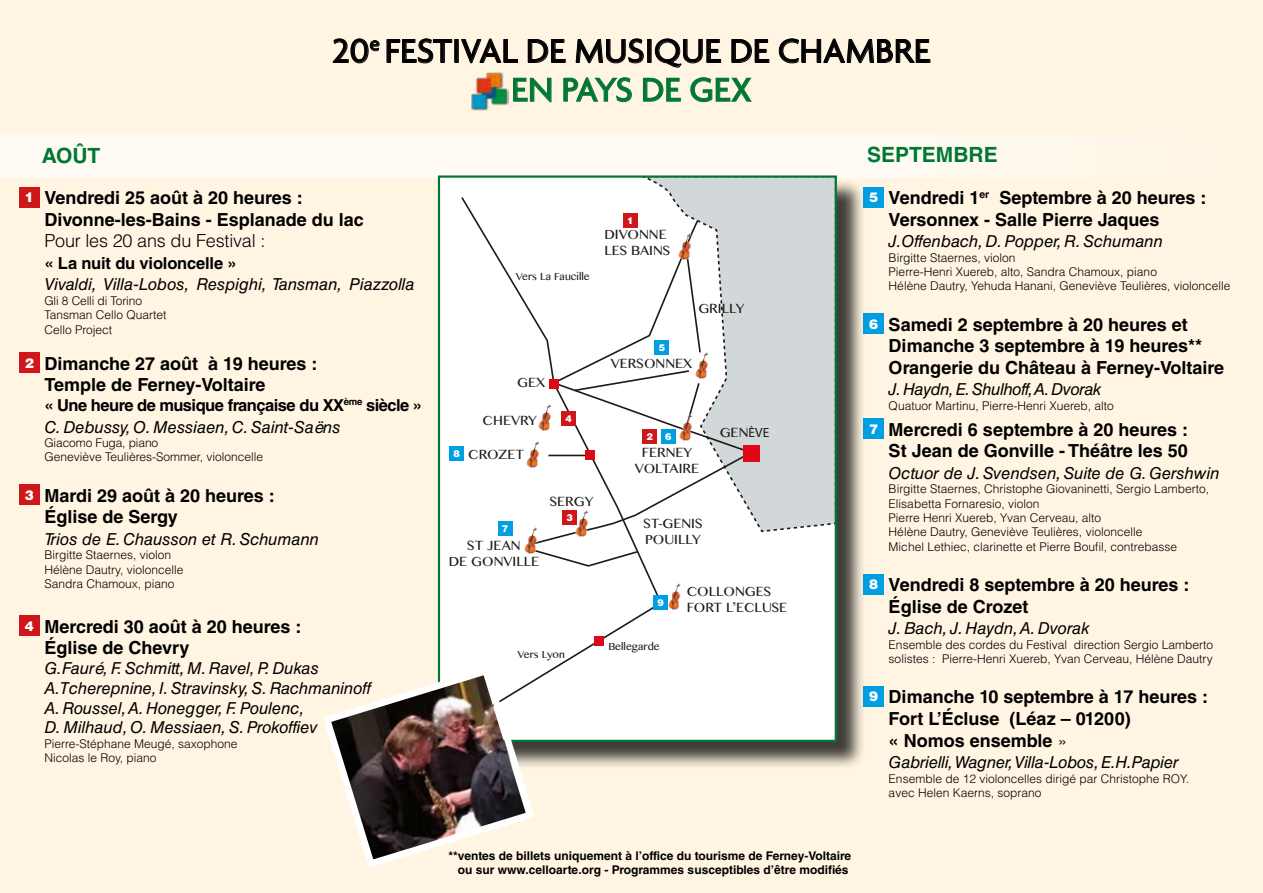
<style>
.page{position:relative;width:1263px;height:893px;background:#fff5e2}
.page>*{position:absolute;margin:0;border:0;box-sizing:border-box;transform-origin:0 0}
.t1{font:500 36px/38.7px "Agenda";color:#000;text-align:center}
.t2{font:700 21px "Helvetica LT Std";color:#007732}
.t3{font:700 18px/21.6px "Helvetica LT Std";color:#000}
.t4{font:300 18px "Helvetica LT Std";letter-spacing:-.01em;color:#000}
.t5{font:italic 16.5px/19.8px "Helvetica LT Std";color:#000}
.t6{font:700 16.5px/21.6px "Helvetica LT Std";letter-spacing:-.03em;color:#000}
.t7{font:italic 16.5px "Helvetica LT Std";letter-spacing:-.02em;color:#000}
.t8{font:700 16.5px "Helvetica LT Std";letter-spacing:-.01em;color:#000}
.t9{font:13.35px/16px "Tamil MN";color:#1d1c19}
.t10{font:300 12px/14.4px "Helvetica LT Std";color:#000}
.t11{font:700 12px/14.4px "Helvetica LT Std";color:#000;text-align:center}
.t12{font:10.2px "Tamil MN";color:#1d1c19}
.t13{font:900 9.45px "Helvetica LT Std";color:#fff}
.s1{color:#007732}
.s2{font-weight:900;font-size:13.5px;color:#fff}
.s3{font-weight:400;font-style:italic}
.s4{font-family:"Myriad Pro"}
.s5{font-weight:300}
</style>
<div class="page">
<svg style="left:332px;top:38px;width:48px;height:26px"></svg>
<svg style="left:386px;top:38px;width:67px;height:26px"></svg>
<div style="left:454px;top:39px;width:5px;height:24px;border:1px solid #000"></div>
<svg style="left:461px;top:38px;width:57px;height:26px"></svg>
<svg style="left:527px;top:39px;width:39px;height:24px"></svg>
<svg style="left:575px;top:38px;width:69px;height:26px"></svg>
<div style="left:647px;top:39px;width:4px;height:24px;border:1px solid #000"></div>
<svg style="left:654px;top:38px;width:67px;height:30px"></svg>
<svg style="left:731px;top:39px;width:39px;height:24px"></svg>
<svg style="left:778px;top:38px;width:153px;height:26px"></svg>
<svg style="left:513px;top:77px;width:39px;height:26px"></svg>
<svg style="left:563px;top:77px;width:69px;height:26px"></svg>
<svg style="left:642px;top:77px;width:39px;height:25px"></svg>
<svg style="left:690px;top:77px;width:62px;height:26px"></svg>
<img style="left:471px;top:72px;width:37px;height:39px">
<div style="left:0;top:135px;width:1263px;height:42px;background:linear-gradient(to right,#fffcf8,#fff8eb)"></div>
<div style="left:19px;top:187px;width:20px;height:20px;background:#cd171a"></div>
<div style="left:19px;top:353px;width:20px;height:20px;background:#cd171a"></div>
<div style="left:19px;top:485px;width:20px;height:20px;background:#cd171a"></div>
<div style="left:19px;top:616px;width:20px;height:20px;background:#cd171a"></div>
<div style="left:864px;top:187px;width:20px;height:20px;background:#009fe3"></div>
<div style="left:864px;top:314px;width:20px;height:20px;background:#009fe3"></div>
<div style="left:864px;top:419px;width:20px;height:20px;background:#009fe3"></div>
<div style="left:864px;top:574px;width:20px;height:20px;background:#009fe3"></div>
<div style="left:864px;top:686px;width:20px;height:21px;background:#009fe3"></div>
<div style="left:441px;top:179px;width:424px;height:591px;background:#000;opacity:.75"></div>
<div style="left:439px;top:177px;width:397px;height:564px;background:#fff"></div>
<svg style="left:461px;top:197px;width:202px;height:482px"></svg>
<svg style="left:573px;top:178px;width:261px;height:354px;background:#d6dbdc"></svg>
<svg style="left:530px;top:218px;width:225px;height:350px"></svg>
<div style="left:549px;top:380px;width:10px;height:9px;background:#e10616"></div>
<div style="left:586px;top:451px;width:9px;height:9px;background:#e10616"></div>
<div style="left:595px;top:637px;width:9px;height:9px;background:#e10616"></div>
<div style="left:744px;top:445px;width:16px;height:16px;background:#e10616"></div>
<img style="left:678px;top:234px;width:17px;height:30px">
<img style="left:694px;top:353px;width:17px;height:30px">
<img style="left:538px;top:405px;width:16px;height:30px">
<img style="left:667px;top:584px;width:14px;height:26px">
<img style="left:678px;top:415px;width:17px;height:30px">
<img style="left:525px;top:441px;width:17px;height:30px">
<img style="left:575px;top:510px;width:17px;height:30px">
<img style="left:523px;top:528px;width:17px;height:30px">
<div style="left:438px;top:175px;width:399px;height:567px;border:2px solid #007732"></div>
<div style="left:623px;top:213px;width:14px;height:14px;background:#cd171a"></div>
<div style="left:655px;top:340px;width:14px;height:14px;background:#009fe3"></div>
<div style="left:642px;top:430px;width:15px;height:14px;background:#cd171a"></div>
<div style="left:563px;top:510px;width:14px;height:14px;background:#cd171a"></div>
<div style="left:562px;top:411px;width:14px;height:14px;background:#cd171a"></div>
<div style="left:661px;top:429px;width:14px;height:15px;background:#009fe3"></div>
<div style="left:498px;top:522px;width:14px;height:14px;background:#009fe3"></div>
<div style="left:449px;top:446px;width:15px;height:15px;background:#009fe3"></div>
<div style="left:653px;top:596px;width:15px;height:14px;background:#009fe3"></div>
<img style="left:323px;top:663px;width:216px;height:205px">
<h1 class="t1" style="left:332px;top:31px;width:600px">20<sup>e</sup> FESTIVAL DE MUSIQUE DE CHAMBRE<br><span class="s1">EN PAYS DE GEX</span></h1>
<h2 class="t2" style="left:42px;top:143px;width:60px">AOÛT</h2>
<h3 class="t3" style="left:44px;top:187px;width:321px;text-indent:-20px"><span class="s2">1</span> Vendredi 25 août à 20 heures :<br>Divonne-les-Bains - Esplanade du lac</h3>
<h3 class="t4" style="left:44px;top:230px;width:223px">Pour les 20 ans du Festival :</h3>
<h3 class="t8" style="left:44px;top:253px;width:194px">« La nuit du violoncelle »</h3>
<h3 class="t5" style="left:44px;top:275px;width:372px">Vivaldi, Villa-Lobos, Respighi, Tansman, Piazzolla</h3>
<p class="t10" style="left:44px;top:293px;width:124px">Gli 8 Celli di Torino<br>Tansman Cello Quartet<br>Cello Project</p>
<h3 class="t3" style="left:44px;top:352px;width:274px;text-indent:-20px"><span class="s2">2</span> Dimanche 27 août à 19 heures :<br>Temple de Ferney-Voltaire</h3>
<h3 class="t6" style="left:44px;top:394px;width:379px">« Une heure de musique française du XX<sup>ème</sup> siècle »<br><span class="s3">C. Debussy, O. Messiaen, C. Saint-Saëns</span></h3>
<p class="t10" style="left:44px;top:435px;width:220px">Giacomo Fuga, piano<br>Geneviève Teulières-Sommer, violoncelle</p>
<h3 class="t3" style="left:44px;top:484px;width:232px;text-indent:-20px"><span class="s2">3</span> Mardi 29 août à 20 heures :<br>Église de Sergy</h3>
<h3 class="t5" style="left:44px;top:529px;width:276px">Trios de E. Chausson et R. Schumann</h3>
<p class="t10" style="left:44px;top:548px;width:141px">Birgitte Staernes, violon<br>Hélène Dautry, violoncelle<br>Sandra Chamoux, piano</p>
<h3 class="t3" style="left:44px;top:615px;width:259px;text-indent:-20px"><span class="s2">4</span> Mercredi 30 août à 20 heures :<br>Église de Chevry</h3>
<h3 class="t5" style="left:44px;top:658px;width:328px">G.Fauré, F. Schmitt, M. Ravel, P. Dukas A.Tcherepnine, I. Stravinsky, S. Rachmaninoff A. Roussel, A. Honegger, F. Poulenc,<br>D. Milhaud, O. Messiaen, S. Prokoffiev</h3>
<p class="t10" style="left:44px;top:736px;width:195px">Pierre-Stéphane Meugé, saxophone<br>Nicolas le Roy, piano</p>
<p class="t12" style="left:516px;top:270px;width:75px">Vers La Faucille</p>
<p class="t13" style="left:627px;top:214px;width:8px">1</p>
<p class="t9" style="left:604px;top:227px;width:67px">DIVONNE<br>LES BAINS</p>
<p class="t9" style="left:698px;top:300px;width:48px">GRILLY</p>
<p class="t9" style="left:517px;top:375px;width:30px">GEX</p>
<p class="t9" style="left:482px;top:412px;width:56px">CHEVRY</p>
<p class="t13" style="left:453px;top:447px;width:8px">8</p>
<p class="t9" style="left:468px;top:446px;width:57px">CROZET</p>
<p class="t13" style="left:566px;top:412px;width:8px">4</p>
<p class="t13" style="left:502px;top:523px;width:8px">7</p>
<p class="t9" style="left:550px;top:494px;width:45px">SERGY</p>
<p class="t13" style="left:566px;top:511px;width:8px">3</p>
<p class="t9" style="left:449px;top:537px;width:92px;text-align:center">ST JEAN<br>DE GONVILLE</p>
<p class="t12" style="left:517px;top:647px;width:49px">Vers Lyon</p>
<p class="t13" style="left:659px;top:341px;width:8px">5</p>
<p class="t9" style="left:611px;top:356px;width:83px">VERSONNEX</p>
<p class="t13" style="left:646px;top:431px;width:8px">2</p>
<p class="t13" style="left:665px;top:430px;width:8px">6</p>
<p class="t9" style="left:635px;top:445px;width:66px;text-align:center">FERNEY<br>VOLTAIRE</p>
<p class="t9" style="left:644px;top:515px;width:60px">ST-GENIS<br>POUILLY</p>
<p class="t9" style="left:720px;top:424px;width:51px">GEN<span class="s4">ÈVE</span></p>
<p class="t13" style="left:657px;top:597px;width:8px">9</p>
<p class="t12" style="left:608px;top:640px;width:53px">Bellegarde</p>
<p class="t9" style="left:687px;top:584px;width:102px">COLLONGES<br>FORT L’ECLUSE</p>
<h2 class="t2" style="left:867px;top:142px;width:132px">SEPTEMBRE</h2>
<h3 class="t3" style="left:889px;top:187px;width:319px;text-indent:-20px"><span class="s2">5</span> Vendredi 1<sup>er</sup> Septembre à 20 heures :<br>Versonnex - Salle Pierre Jaques</h3>
<h3 class="t5" style="left:889px;top:231px;width:276px">J.Offenbach, D. Popper, R. Schumann</h3>
<p class="t10" style="left:889px;top:250px;width:343px">Birgitte Staernes, violon<br>Pierre-Henri Xuereb, alto, Sandra Chamoux, piano<br>Hélène Dautry, Yehuda Hanani, Geneviève Teulières, violoncelle</p>
<h3 class="t3" style="left:889px;top:313px;width:337px;text-indent:-20px"><span class="s2">6</span> Samedi 2 septembre à 20 heures et<br>Dimanche 3 septembre à 19 heures**<br>Orangerie du Château à Ferney-Voltaire</h3>
<h3 class="t7" style="left:889px;top:380px;width:214px">J. Haydn, E. Shulhoff, A. Dvorak</h3>
<p class="t10" style="left:889px;top:398px;width:227px">Quatuor Martinu, Pierre-Henri Xuereb, alto</p>
<h3 class="t3" style="left:869px;top:418px;width:320px;text-align:right"><span class="s2">7</span> Mercredi 6 septembre à 20 heures :<br>St Jean de Gonville - Théâtre les 50</h3>
<h3 class="t5" style="left:889px;top:463px;width:332px">Octuor de J. Svendsen, Suite de G. Gershwin</h3>
<p class="t10" style="left:889px;top:482px;width:322px">Birgitte Staernes, Christophe Giovaninetti, Sergio Lamberto, Elisabetta Fornaresio, violon<br>Pierre Henri Xuereb, Yvan Cerveau, alto<br>Hélène Dautry, Geneviève Teulières, violoncelle<br>Michel Lethiec, clarinette et Pierre Boufil, contrebasse</p>
<h3 class="t3" style="left:889px;top:574px;width:302px;text-indent:-20px"><span class="s2">8</span> Vendredi 8 septembre à 20 heures :<br>Église de Crozet</h3>
<h3 class="t5" style="left:889px;top:619px;width:203px">J. Bach, J. Haydn, A. Dvorak</h3>
<p class="t10" style="left:889px;top:637px;width:326px">Ensemble des cordes du Festival direction Sergio Lamberto solistes : Pierre-Henri Xuereb, Yvan Cerveau, Hélène Dautry</p>
<h3 class="t3" style="left:889px;top:686px;width:321px;text-indent:-20px"><span class="s2">9</span> Dimanche 10 septembre à 17 heures :<br>Fort L’Écluse (Léaz – 01200)<br>« Nomos ensemble <span class="s5">»</span></h3>
<h3 class="t5" style="left:889px;top:752px;width:291px">Gabrielli, Wagner, Villa-Lobos, E.H.Papier</h3>
<p class="t10" style="left:889px;top:771px;width:302px">Ensemble de 12 violoncelles dirigé par Christophe ROY. avec Helen Kaerns, soprano</p>
<p class="t11" style="left:449px;top:848px;width:404px">**ventes de billets uniquement à l’office du tourisme de Ferney-Voltaire ou sur www.celloarte.org - Programmes susceptibles d’être modifiés</p>
</div>
